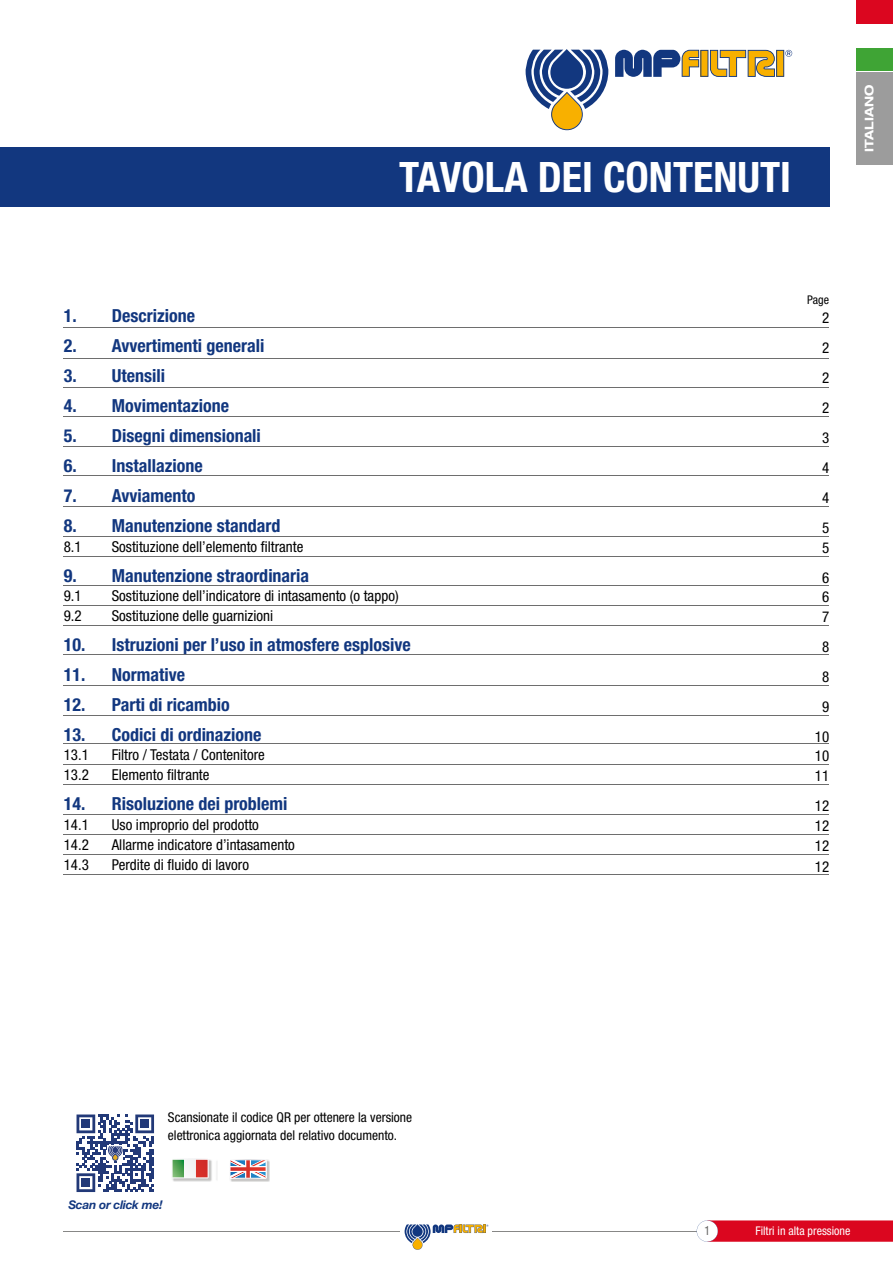
<style>
.page{position:relative;width:893px;height:1263px;background:#fff}
.page>*{position:absolute;margin:0;border:0;box-sizing:border-box;transform-origin:0 0}
.t1{font:700 condensed 42px "Helvetica Neue LT Std";color:#fff}
.t2{font:700 condensed 18px "Helvetica Neue LT Std";color:#12377f}
.t3{font:condensed 15px/30px "Helvetica Neue LT Std";color:#000}
.t4{font:condensed 13.5px/18px "Helvetica Neue LT Std";color:#000}
.t5{font:condensed 12.75px "Helvetica Neue LT Std";color:#636362;scale:.92 1}
.t6{font:condensed 12px "Helvetica Neue LT Std";color:#fff}
.t7{font:italic 700 12px "Helvetica Neue LT Std";letter-spacing:-.02em;color:#12377f}
.t8{font:700 expanded 12px "Helvetica Neue LT Std";color:#fff}
.t9{font:condensed 12px "Helvetica Neue LT Std";color:#000}
</style>
<div class="page">
<hr style="left:64px;top:1231px;width:641px;height:1px;background:#878786">
<svg style="left:697px;top:1220px;width:196px;height:22px;background:#de243a"></svg>
<div style="left:400px;top:1228px;width:92px;height:6px;background:#fff"></div>
<div style="left:856px;top:72px;width:37px;height:93px;background:#9c9c9c"></div>
<div style="left:856px;top:47px;width:37px;height:24px;background:#3fa435"></div>
<div style="left:856px;top:0;width:37px;height:24px;background:#db061f"></div>
<svg style="left:615px;top:50px;width:177px;height:27px"></svg>
<svg style="left:526px;top:49px;width:82px;height:81px"></svg>
<svg style="left:405px;top:1224px;width:83px;height:26px"></svg>
<div style="left:0;top:147px;width:829px;height:59px;background:#12377f"></div>
<hr style="left:64px;top:328px;width:765px;height:1px;background:#6e6e6e">
<hr style="left:64px;top:416px;width:765px;height:1px;background:#6e6e6e">
<hr style="left:64px;top:506px;width:765px;height:1px;background:#6e6e6e">
<hr style="left:64px;top:358px;width:765px;height:1px;background:#6e6e6e">
<hr style="left:64px;top:446px;width:765px;height:1px;background:#6e6e6e">
<hr style="left:64px;top:744px;width:765px;height:1px;background:#6e6e6e">
<hr style="left:64px;top:536px;width:765px;height:1px;background:#6e6e6e">
<hr style="left:64px;top:585px;width:765px;height:1px;background:#6e6e6e">
<hr style="left:64px;top:654px;width:765px;height:1px;background:#6e6e6e">
<hr style="left:64px;top:814px;width:765px;height:1px;background:#6e6e6e">
<hr style="left:64px;top:874px;width:765px;height:1px;background:#6e6e6e">
<hr style="left:64px;top:387px;width:765px;height:1px;background:#6e6e6e">
<hr style="left:64px;top:476px;width:765px;height:1px;background:#6e6e6e">
<hr style="left:64px;top:764px;width:765px;height:1px;background:#6e6e6e">
<hr style="left:64px;top:784px;width:765px;height:1px;background:#6e6e6e">
<hr style="left:64px;top:556px;width:765px;height:1px;background:#6e6e6e">
<hr style="left:64px;top:605px;width:765px;height:1px;background:#6e6e6e">
<hr style="left:64px;top:685px;width:765px;height:1px;background:#6e6e6e">
<hr style="left:64px;top:834px;width:765px;height:1px;background:#6e6e6e">
<hr style="left:64px;top:625px;width:765px;height:1px;background:#6e6e6e">
<hr style="left:64px;top:715px;width:765px;height:1px;background:#6e6e6e">
<hr style="left:64px;top:854px;width:765px;height:1px;background:#6e6e6e">
<img style="left:216px;top:1162px;width:1px;height:18px">
<svg style="left:172px;top:1159px;width:40px;height:23px"></svg>
<svg style="left:230px;top:1159px;width:40px;height:23px"></svg>
<svg style="left:77px;top:1114px;width:77px;height:78px"></svg>
<h1 class="t1" style="left:399px;top:151px;width:394px">TAVOLA DEI CONTENUTI</h1>
<p class="t8" style="left:862px;top:152px;width:69px;rotate:-90deg">ITALIANO</p>
<p class="t2" style="left:64px;top:305px;width:133px">1. Descrizione</p>
<p class="t2" style="left:64px;top:335px;width:202px">2. Avvertimenti generali</p>
<p class="t2" style="left:64px;top:365px;width:103px">3. Utensili</p>
<p class="t2" style="left:64px;top:395px;width:167px">4. Movimentazione</p>
<p class="t2" style="left:64px;top:425px;width:199px">5. Disegni dimensionali</p>
<p class="t2" style="left:64px;top:455px;width:140px">6. Installazione</p>
<p class="t2" style="left:64px;top:485px;width:133px">7. Avviamento</p>
<p class="t2" style="left:64px;top:515px;width:218px">8. Manutenzione standard</p>
<p class="t3" style="left:64px;top:531px;width:19px">8.1</p>
<p class="t3" style="left:112px;top:531px;width:193px">Sostituzione dell’elemento filtrante</p>
<p class="t2" style="left:64px;top:564px;width:247px">9. Manutenzione straordinaria</p>
<p class="t3" style="left:64px;top:581px;width:19px">9.1</p>
<p class="t3" style="left:112px;top:581px;width:288px">Sostituzione dell’indicatore di intasamento (o tappo)</p>
<p class="t3" style="left:64px;top:600px;width:19px">9.2</p>
<p class="t3" style="left:112px;top:600px;width:163px">Sostituzione delle guarnizioni</p>
<p class="t2" style="left:64px;top:633px;width:348px">10. Istruzioni per l’uso in atmosfere esplosive</p>
<p class="t2" style="left:64px;top:663px;width:123px">11. Normative</p>
<p class="t2" style="left:64px;top:693px;width:168px">12. Parti di ricambio</p>
<p class="t2" style="left:64px;top:723px;width:199px">13. Codici di ordinazione</p>
<p class="t3" style="left:64px;top:740px;width:27px">13.1</p>
<p class="t3" style="left:112px;top:740px;width:155px">Filtro / Testata / Contenitore</p>
<p class="t3" style="left:64px;top:759px;width:27px">13.2</p>
<p class="t3" style="left:112px;top:759px;width:99px">Elemento filtrante</p>
<p class="t2" style="left:64px;top:792px;width:225px">14. Risoluzione dei problemi</p>
<p class="t3" style="left:64px;top:809px;width:27px">14.1</p>
<p class="t3" style="left:112px;top:809px;width:149px">Uso improprio del prodotto</p>
<p class="t3" style="left:64px;top:830px;width:27px">14.2</p>
<p class="t3" style="left:112px;top:830px;width:185px">Allarme indicatore d’intasamento</p>
<p class="t3" style="left:64px;top:850px;width:27px">14.3</p>
<p class="t3" style="left:112px;top:850px;width:139px">Perdite di fluido di lavoro</p>
<p class="t9" style="left:807px;top:293px;width:23px">Page</p>
<p class="t3" style="left:822px;top:303px;width:9px;text-align:justify">2<br>2<br>2<br>2<br>3<br>4<br>4<br>5</p>
<p class="t3" style="left:822px;top:532px;width:9px">5<br>6</p>
<p class="t3" style="left:822px;top:587px;width:9px;line-height:19.5px">6<br>7</p>
<p class="t3" style="left:815px;top:631px;width:16px;text-align:center">8<br>8<br>9<br>10</p>
<p class="t3" style="left:815px;top:746px;width:16px;line-height:19.5px">10<br>11</p>
<p class="t3" style="left:815px;top:795px;width:16px;line-height:20.2px;text-align:justify">12<br>12<br>12<br>12</p>
<p class="t4" style="left:168px;top:1108px;width:246px">Scansionate il codice QR per ottenere la versione elettronica aggiornata del relativo documento.</p>
<p class="t7" style="left:68px;top:1197px;width:96px">Scan or click me!</p>
<p class="t5" style="left:704px;top:1223px;width:8px">1</p>
<p class="t6" style="left:756px;top:1223px;width:96px">Filtri in alta pressione</p>
</div>
